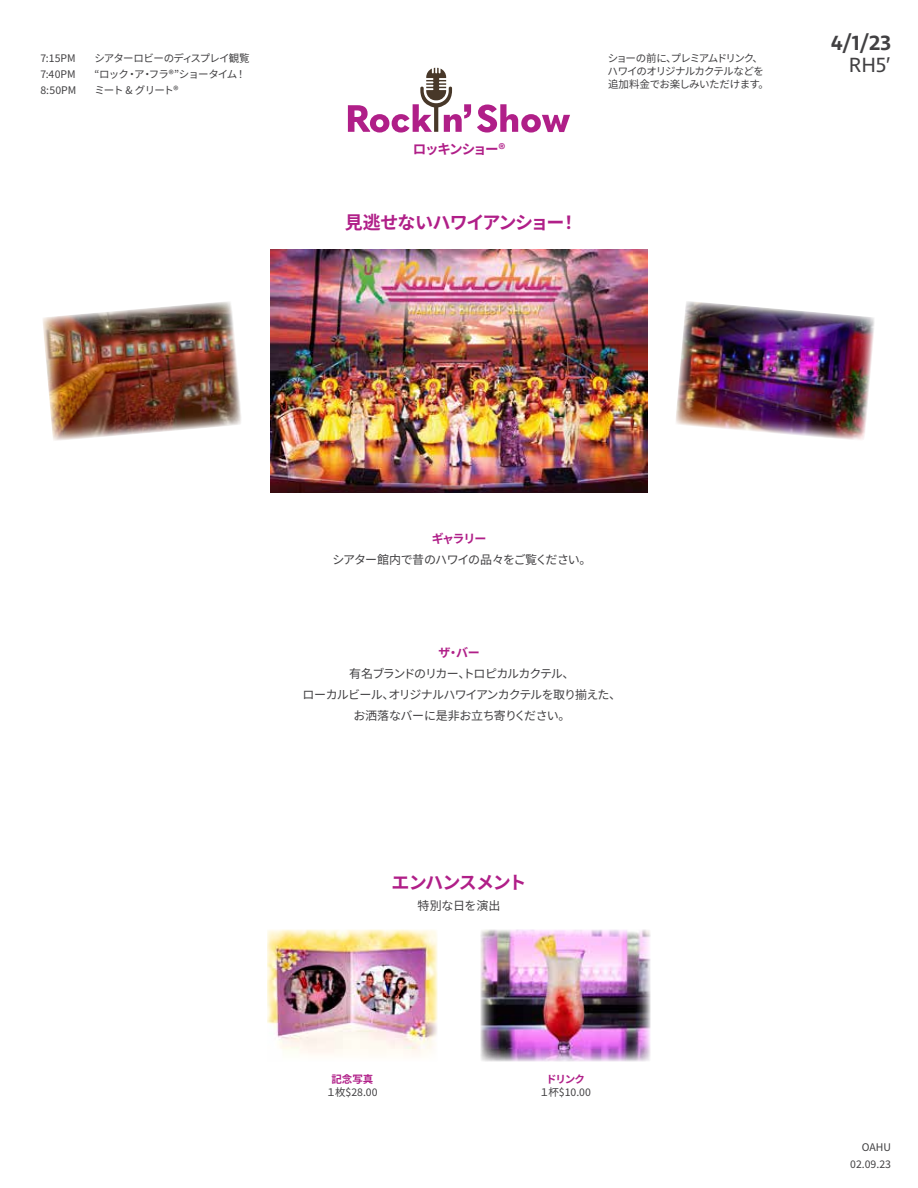
<style>
.page{position:relative;width:918px;height:1188px;background:#fff}
.page>*{position:absolute;margin:0;border:0;box-sizing:border-box;transform-origin:0 0}
.t1{font:600 21px "Ingra";color:#414042}
.t2{font:21px "Ingra";color:#414042}
.t3{font:700 18px "Source Han Sans JP";letter-spacing:-.06em;color:#b01f88}
.t4{font:700 13.5px "Source Han Sans JP";letter-spacing:-.1em;color:#b01f88}
.t5{font:12px/21px "Source Han Sans JP";letter-spacing:-.065em;color:#414042;text-align:center}
.t6{font:700 12px "Source Han Sans JP";letter-spacing:-.095em;color:#b01f88}
.t7{font:12px "Source Han Sans JP";letter-spacing:-.01em;color:#414042}
.t8{font:10.5px/12.6px "Source Han Sans JP";letter-spacing:-.065em;color:#414042}
.t9{font:10.5px/16.5px "Source Han Sans JP";color:#414042;text-align:right}
.t10{font:700 10.5px "Source Han Sans JP";letter-spacing:-.035em;color:#b01f88}
</style>
<div class="page">
<img style="left:676px;top:301px;width:198px;height:139px">
<img style="left:43px;top:302px;width:198px;height:139px">
<img style="left:270px;top:250px;width:378px;height:243px">
<svg style="left:477px;top:104px;width:93px;height:29px"></svg>
<svg style="left:348px;top:68px;width:123px;height:65px"></svg>
<img style="left:481px;top:930px;width:170px;height:131px">
<img style="left:267px;top:930px;width:170px;height:125px">
<p class="t8" style="left:41px;top:52px;width:37px">7:15PM</p>
<p class="t8" style="left:95px;top:52px;width:157px">シアターロビーのディスプレイ観覧</p>
<p class="t8" style="left:41px;top:68px;width:37px">7:40PM</p>
<p class="t8" style="left:95px;top:68px;width:153px">“ロック・ア・フラ®”ショータイム！</p>
<p class="t8" style="left:41px;top:84px;width:37px">8:50PM</p>
<p class="t8" style="left:95px;top:84px;width:85px">ミート &amp; グリート®</p>
<p class="t4" style="left:413px;top:142px;width:94px">ロッキンショー®</p>
<h2 class="t3" style="left:345px;top:213px;width:235px">見逃せないハワイアンショー！</h2>
<p class="t8" style="left:608px;top:52px;width:163px">ショーの前に、プレミアムドリンク、ハワイのオリジナルカクテルなどを追加料金でお楽しみいただけます。</p>
<h1 class="t1" style="left:831px;top:30px;width:62px">4/1/23</h1>
<h1 class="t2" style="left:849px;top:52px;width:44px">RH5’</h1>
<p class="t6" style="left:432px;top:532px;width:56px">ギャラリー</p>
<p class="t5" style="left:332px;top:549px;width:261px">シアター館内で昔のハワイの品々をご覧ください。</p>
<p class="t6" style="left:438px;top:646px;width:43px">ザ・バー</p>
<p class="t5" style="left:302px;top:663px;width:320px">有名ブランドのリカー、トロピカルカクテル、<br>ローカルビール、オリジナルハワイアンカクテルを取り揃えた、お洒落なバーに是非お立ち寄りください。</p>
<h2 class="t3" style="left:392px;top:872px;width:136px">エンハンスメント</h2>
<p class="t7" style="left:418px;top:899px;width:84px">特別な日を演出</p>
<p class="t10" style="left:331px;top:1073px;width:43px">記念写真</p>
<p class="t8" style="left:326px;top:1086px;width:53px">１枚$28.00</p>
<p class="t10" style="left:546px;top:1073px;width:40px">ドリンク</p>
<p class="t8" style="left:539px;top:1086px;width:53px">１杯$10.00</p>
<p class="t9" style="left:850px;top:1139px;width:42px">OAHU<br>02.09.23</p>
</div>
